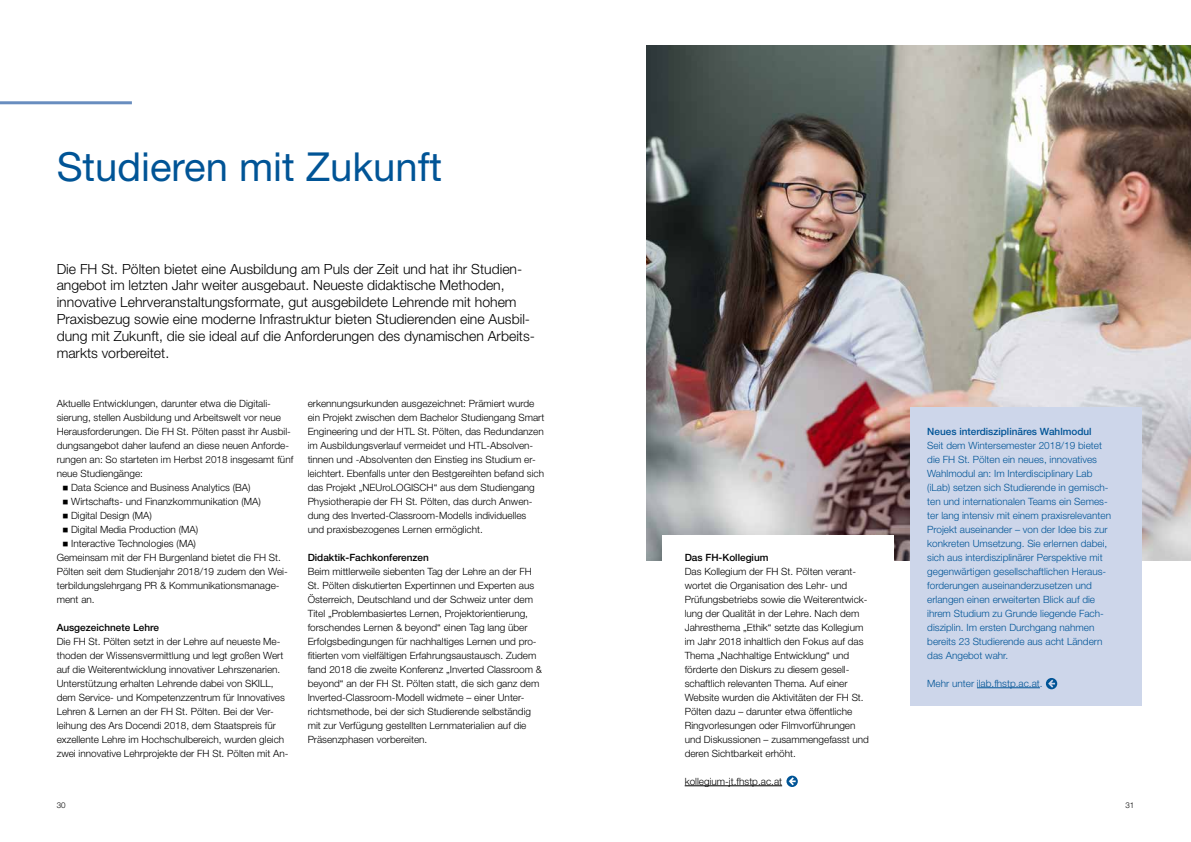
<style>
.page{position:relative;width:1191px;height:842px;background:#fff}
.page>*{position:absolute;margin:0;border:0;box-sizing:border-box;transform-origin:0 0}
.t1{font:40px "Helvetica Neue LT Pro";color:#005496}
.t2{font:300 14px/16.8px "Helvetica Neue LT Pro";color:#000}
.t3{font:300 10px/14px "Helvetica Neue LT Pro";color:#000}
.t4{font:300 10px/14px "Helvetica Neue LT Pro";color:#005496}
.t5{font:500 10px "Helvetica Neue LT Pro";color:#000}
.t6{font:500 10px "Helvetica Neue LT Pro";color:#005496}
.t7{font:300 8px "Helvetica Neue LT Pro";color:#000}
</style>
<div class="page">
<img style="left:646px;top:45px;width:545px;height:516px">
<div style="left:910px;top:407px;width:231px;height:299px;background:#cdd6ea"></div>
<hr style="left:977px;top:687px;width:63px;height:1px;background:#005496">
<div style="left:662px;top:535px;width:231px;height:269px;background:#fff"></div>
<hr style="left:684px;top:785px;width:98px;height:1px;background:#000">
<hr style="left:0;top:101px;width:132px;height:3px;background:#688dbf">
<svg style="left:786px;top:776px;width:12px;height:11px"></svg>
<svg style="left:1046px;top:678px;width:11px;height:11px"></svg>
<h1 class="t1" style="left:57px;top:142px;width:387px">Studieren mit Zukunft</h1>
<p class="t2" style="left:57px;top:260px;width:480px">Die FH St. Pölten bietet eine Ausbildung am Puls der Zeit und hat ihr Studien&shy;angebot im letzten Jahr weiter ausgebaut. Neueste didaktische Methoden, innovative Lehrveranstaltungsformate, gut ausgebildete Lehrende mit hohem Praxisbezug sowie eine moderne Infrastruktur bieten Studierenden eine Ausbil&shy;dung mit Zukunft, die sie ideal auf die Anforderungen des dynamischen Arbeits&shy;markts vorbereitet.</p>
<p class="t3" style="left:57px;top:396px;width:238px">Aktuelle Entwicklungen, darunter etwa die Digitali&shy;sierung, stellen Ausbildung und Arbeitswelt vor neue Herausforderungen. Die FH St. Pölten passt ihr Ausbil&shy;dungsangebot daher laufend an diese neuen Anforde&shy;rungen an: So starteten im Herbst 2018 insgesamt fünf neue Studiengänge:</p>
<p class="t3" style="left:62px;top:480px;width:190px">■ Data Science and Business Analytics (BA)</p>
<p class="t3" style="left:62px;top:494px;width:200px">■ Wirtschafts- und Finanzkommunikation (MA)</p>
<p class="t3" style="left:62px;top:508px;width:91px">■ Digital Design (MA)</p>
<p class="t3" style="left:62px;top:522px;width:137px">■ Digital Media Production (MA)</p>
<p class="t3" style="left:57px;top:536px;width:232px;text-indent:6px">■ Interactive Technologies (MA)<br>Gemeinsam mit der FH Burgenland bietet die FH St.<br>Pölten seit dem Studienjahr 2018/19 zudem den Wei&shy;terbildungslehrgang PR &amp; Kommunikationsmanage&shy;ment an.</p>
<p class="t5" style="left:57px;top:621px;width:104px">Ausgezeichnete Lehre</p>
<p class="t3" style="left:57px;top:634px;width:233px">Die FH St. Pölten setzt in der Lehre auf neueste Me&shy;thoden der Wissensvermittlung und legt großen Wert auf die Weiterentwicklung innovativer Lehrszenarien.<br>Unterstützung erhalten Lehrende dabei von SKILL, dem Service- und Kompetenzzentrum für Innovatives Lehren &amp; Lernen an der FH St. Pölten. Bei der Ver&shy;leihung des Ars Docendi 2018, dem Staatspreis für exzellente Lehre im Hochschulbereich, wurden gleich zwei innovative Lehrprojekte der FH St. Pölten mit An-</p>
<p class="t3" style="left:308px;top:396px;width:238px">erkennungsurkunden ausgezeichnet: Prämiert wurde ein Projekt zwischen dem Bachelor Studiengang Smart Engineering und der HTL St. Pölten, das Redundanzen im Ausbildungsverlauf vermeidet und HTL-Absolven&shy;tinnen und -Absolventen den Einstieg ins Studium er&shy;leichtert. Ebenfalls unter den Bestgereihten befand sich das Projekt „NEUroLOGISCH“ aus dem Studiengang Physiotherapie der FH St. Pölten, das durch Anwen&shy;dung des Inverted-Classroom-Modells individuelles und praxisbezogenes Lernen ermöglicht.</p>
<p class="t5" style="left:308px;top:551px;width:123px">Didaktik-Fachkonferenzen</p>
<p class="t3" style="left:308px;top:564px;width:236px">Beim mittlerweile siebenten Tag der Lehre an der FH St. Pölten diskutierten Expertinnen und Experten aus Österreich, Deutschland und der Schweiz unter dem Titel „Problembasiertes Lernen, Projektorientierung, forschendes Lernen &amp; beyond“ einen Tag lang über Erfolgsbedingungen für nachhaltiges Lernen und pro&shy;fitierten vom vielfältigen Erfahrungsaustausch. Zudem fand 2018 die zweite Konferenz „Inverted Classroom &amp; beyond“ an der FH St. Pölten statt, die sich ganz dem Inverted-Classroom-Modell widmete – einer Unter&shy;richtsmethode, bei der sich Studierende selbständig mit zur Verfügung gestellten Lernmaterialien auf die Präsenzphasen vorbereiten.</p>
<p class="t5" style="left:684px;top:551px;width:85px">Das FH-Kollegium</p>
<p class="t3" style="left:684px;top:564px;width:186px">Das Kollegium der FH St. Pölten verant&shy;wortet die Organisation des Lehr- und Prüfungsbetriebs sowie die Weiterentwick&shy;lung der Qualität in der Lehre. Nach dem Jahresthema „Ethik“ setzte das Kollegium im Jahr 2018 inhaltlich den Fokus auf das Thema „Nachhaltige Entwicklung“ und förderte den Diskurs zu diesem gesell&shy;schaftlich relevanten Thema. Auf einer Website wurden die Aktivitäten der FH St.<br>Pölten dazu – darunter etwa öffentliche Ringvorlesungen oder Filmvorführungen und Diskussionen – zusammengefasst und deren Sichtbarkeit erhöht.</p>
<p class="t3" style="left:684px;top:774px;width:99px">kollegium-jt.fhstp.ac.at</p>
<p class="t6" style="left:927px;top:425px;width:166px">Neues interdisziplinäres Wahlmodul</p>
<p class="t4" style="left:927px;top:438px;width:185px">Seit dem Wintersemester 2018/19 bietet die FH St. Pölten ein neues, innovatives Wahlmodul an: Im Interdisciplinary Lab (iLab) setzen sich Studierende in gemisch&shy;ten und internationalen Teams ein Semes&shy;ter lang intensiv mit einem praxisrelevanten Projekt auseinander – von der Idee bis zur konkreten Umsetzung. Sie erlernen dabei, sich aus interdisziplinärer Perspektive mit gegenwärtigen gesellschaftlichen Heraus&shy;forderungen auseinanderzusetzen und erlangen einen erweiterten Blick auf die ihrem Studium zu Grunde liegende Fach&shy;disziplin. Im ersten Durchgang nahmen bereits 23 Studierende aus acht Ländern das Angebot wahr.</p>
<p class="t4" style="left:927px;top:676px;width:117px">Mehr unter ilab.fhstp.ac.at.</p>
<p class="t7" style="left:57px;top:800px;width:10px">30</p>
<p class="t7" style="left:1125px;top:800px;width:10px">31</p>
</div>
